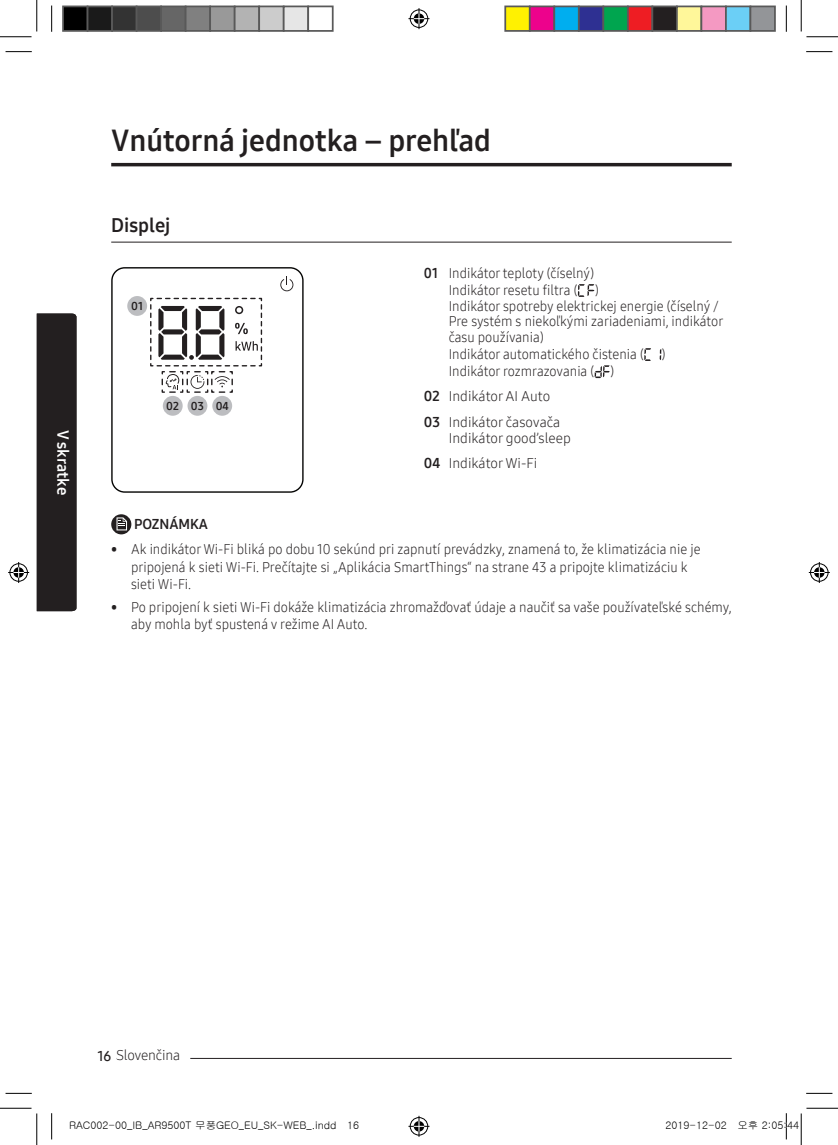
<style>
.page{position:relative;width:838px;height:1145px;background:#fff}
.page>*{position:absolute;margin:0;border:0;box-sizing:border-box;transform-origin:0 0}
.t1{font:29.75px "Samsung One 700";color:#231f20}
.t2{font:19.25px "Samsung One 700";color:#231f20}
.t3{font:15.75px "Samsung One 700";color:#fff}
.t4{font:14px/17.5px "Samsung One 300";color:#231f20;scale:.95 1}
.t5{font:14px/25.7px "Samsung One 300";color:#231f20}
.t6{font:14px "Samsung One 700";color:#231f20}
.t7{font:11.2px "Samsung One 700";color:#231f20}
.t8{font:10.5px "Gulim";color:#000}
.s1{font-family:"Samsung One 700"}
.s2{font-family:"Samsung One 600"}
</style>
<div class="page">
<hr style="left:111px;top:163px;width:620px;height:3px;background:#231f20">
<hr style="left:116px;top:1058px;width:615px;height:1px;background:#231f20">
<div style="left:116px;top:1053px;width:74px;height:7px;background:#fff"></div>
<div style="left:37px;top:314px;width:39px;height:297px;background:#231f20"></div>
<hr style="left:111px;top:242px;width:620px;height:1px;background:#231f20">
<div style="left:127px;top:296px;width:20px;height:20px;background:#bcbdc0;border-radius:50%"></div>
<div style="left:163px;top:396px;width:20px;height:20px;background:#bcbdc0;border-radius:50%"></div>
<div style="left:187px;top:396px;width:20px;height:20px;background:#bcbdc0;border-radius:50%"></div>
<div style="left:212px;top:396px;width:20px;height:20px;background:#bcbdc0;border-radius:50%"></div>
<svg style="left:150px;top:297px;width:113px;height:96px"></svg>
<svg style="left:280px;top:276px;width:13px;height:15px"></svg>
<div style="left:111px;top:267px;width:192px;height:226px;border:1px solid #050504;border-radius:13px"></div>
<svg style="left:577px;top:284px;width:18px;height:13px"></svg>
<svg style="left:644px;top:348px;width:17px;height:13px"></svg>
<svg style="left:594px;top:365px;width:16px;height:13px"></svg>
<svg style="left:111px;top:514px;width:20px;height:20px"></svg>
<svg style="left:116px;top:517px;width:11px;height:13px"></svg>
<svg style="left:6px;top:51px;width:26px;height:1px"></svg>
<svg style="left:806px;top:51px;width:26px;height:1px"></svg>
<svg style="left:6px;top:1093px;width:26px;height:1px"></svg>
<svg style="left:806px;top:1093px;width:26px;height:1px"></svg>
<svg style="left:51px;top:6px;width:1px;height:26px"></svg>
<svg style="left:51px;top:1113px;width:1px;height:26px"></svg>
<svg style="left:786px;top:6px;width:1px;height:26px"></svg>
<hr style="left:0;top:36px;width:32px;height:1px;background:#000">
<hr style="left:806px;top:36px;width:31px;height:1px;background:#000">
<hr style="left:0;top:1108px;width:32px;height:1px;background:#000">
<hr style="left:806px;top:1108px;width:31px;height:1px;background:#000">
<hr style="left:36px;top:0;width:1px;height:31px;background:#000">
<hr style="left:36px;top:1113px;width:1px;height:32px;background:#000">
<hr style="left:800px;top:0;width:1px;height:31px;background:#000">
<hr style="left:800px;top:1113px;width:1px;height:32px;background:#000">
<svg style="left:408px;top:8px;width:21px;height:21px"></svg>
<svg style="left:408px;top:1116px;width:21px;height:21px"></svg>
<svg style="left:8px;top:562px;width:21px;height:21px"></svg>
<svg style="left:808px;top:562px;width:21px;height:21px"></svg>
<div style="left:63px;top:6px;width:25px;height:25px;background:#000"></div>
<div style="left:62px;top:6px;width:26px;height:26px;border:2px solid #595959"></div>
<div style="left:88px;top:6px;width:24px;height:25px;background:#1a1a1a"></div>
<div style="left:87px;top:6px;width:26px;height:26px;border:2px solid #595959"></div>
<div style="left:112px;top:6px;width:25px;height:25px;background:#333"></div>
<div style="left:111px;top:6px;width:26px;height:26px;border:2px solid #595959"></div>
<div style="left:137px;top:6px;width:24px;height:25px;background:#4d4d4d"></div>
<div style="left:136px;top:6px;width:26px;height:26px;border:2px solid #595959"></div>
<div style="left:161px;top:6px;width:25px;height:25px;background:#666"></div>
<div style="left:160px;top:6px;width:26px;height:26px;border:2px solid #595959"></div>
<div style="left:186px;top:6px;width:24px;height:25px;background:#808080"></div>
<div style="left:185px;top:6px;width:26px;height:26px;border:2px solid #595959"></div>
<div style="left:210px;top:6px;width:25px;height:25px;background:#999"></div>
<div style="left:209px;top:6px;width:26px;height:26px;border:2px solid #595959"></div>
<div style="left:235px;top:6px;width:24px;height:25px;background:#b3b3b3"></div>
<div style="left:234px;top:6px;width:26px;height:26px;border:2px solid #595959"></div>
<div style="left:259px;top:6px;width:25px;height:25px;background:#ccc"></div>
<div style="left:258px;top:6px;width:26px;height:26px;border:2px solid #595959"></div>
<div style="left:284px;top:6px;width:24px;height:25px;background:#e6e6e6"></div>
<div style="left:283px;top:6px;width:26px;height:26px;border:2px solid #595959"></div>
<div style="left:307px;top:6px;width:26px;height:26px;border:2px solid #595959"></div>
<div style="left:505px;top:6px;width:24px;height:25px;background:#fff101"></div>
<div style="left:504px;top:6px;width:26px;height:26px;border:2px solid #595959"></div>
<div style="left:529px;top:6px;width:25px;height:25px;background:#ed028c"></div>
<div style="left:529px;top:6px;width:26px;height:26px;border:2px solid #595959"></div>
<div style="left:554px;top:6px;width:24px;height:25px;background:#00aeef"></div>
<div style="left:553px;top:6px;width:26px;height:26px;border:2px solid #595959"></div>
<div style="left:578px;top:6px;width:25px;height:25px;background:#2e3092"></div>
<div style="left:578px;top:6px;width:26px;height:26px;border:2px solid #595959"></div>
<div style="left:603px;top:6px;width:24px;height:25px;background:#00a54f"></div>
<div style="left:602px;top:6px;width:26px;height:26px;border:2px solid #595959"></div>
<div style="left:627px;top:6px;width:25px;height:25px;background:#ee1d23"></div>
<div style="left:627px;top:6px;width:26px;height:26px;border:2px solid #595959"></div>
<div style="left:652px;top:6px;width:24px;height:25px;background:#231f20"></div>
<div style="left:651px;top:6px;width:26px;height:26px;border:2px solid #595959"></div>
<div style="left:676px;top:6px;width:25px;height:25px;background:#fff79a"></div>
<div style="left:676px;top:6px;width:26px;height:26px;border:2px solid #595959"></div>
<div style="left:701px;top:6px;width:24px;height:25px;background:#f499c2"></div>
<div style="left:700px;top:6px;width:26px;height:26px;border:2px solid #595959"></div>
<div style="left:725px;top:6px;width:25px;height:25px;background:#6bcff6"></div>
<div style="left:725px;top:6px;width:26px;height:26px;border:2px solid #595959"></div>
<div style="left:750px;top:6px;width:24px;height:25px;background:#939598"></div>
<div style="left:749px;top:6px;width:26px;height:26px;border:2px solid #595959"></div>
<svg style="left:785px;top:1113px;width:2px;height:26px"></svg>
<h1 class="t1" style="left:111px;top:121px;width:381px">Vnútorná jednotka – prehľad</h1>
<p class="t3" style="left:73px;top:430px;width:67px;rotate:90deg">V skratke</p>
<h2 class="t2" style="left:111px;top:212px;width:61px">Displej</h2>
<p class="t7" style="left:131px;top:298px;width:13px">01</p>
<p class="t7" style="left:166px;top:398px;width:64px">02 03 04</p>
<p class="t4" style="left:448px;top:264px;width:160px;text-indent:-25px"><span class="s1">01</span> Indikátor teploty (číselný)<br>Indikátor resetu filtra ( )</p>
<p class="t4" style="left:448px;top:298px;width:290px;line-height:15.8px">Indikátor spotreby elektrickej energie (číselný /<br>Pre systém s niekoľkými zariadeniami, indikátor času používania)</p>
<p class="t4" style="left:448px;top:346px;width:229px;line-height:16.8px">Indikátor automatického čistenia ( )<br>Indikátor rozmrazovania ( )</p>
<p class="t5" style="left:424px;top:383px;width:138px"><span class="s1">02</span> Indikátor AI Auto<br><span class="s1">03</span> Indikátor časovača</p>
<p class="t5" style="left:424px;top:425px;width:148px;text-indent:25px">Indikátor good’sleep<br><span class="s1">04</span> Indikátor Wi-Fi</p>
<p class="t6" style="left:134px;top:515px;width:75px">POZNÁMKA</p>
<p class="t4" style="left:131px;top:541px;width:601px;text-indent:-20px">• Ak indikátor Wi-Fi bliká po dobu 10 sekúnd pri zapnutí prevádzky, znamená to, že klimatizácia nie je pripojená k sieti Wi-Fi. Prečítajte si „Aplikácia SmartThings“ na strane 43 a pripojte klimatizáciu k sieti Wi-Fi.</p>
<p class="t4" style="left:131px;top:598px;width:633px;text-indent:-20px">• Po pripojení k sieti Wi-Fi dokáže klimatizácia zhromažďovať údaje a naučiť sa vaše používateľské schémy, aby mohla byť spustená v režime AI Auto.</p>
<p class="t5" style="left:97px;top:1042px;width:84px"><span class="s2">16</span> Slovenčina</p>
<p class="t8" style="left:69px;top:1120px;width:291px">RAC002-00_IB_AR9500T 무풍GEO_EU_SK-WEB_.indd 16</p>
<p class="t8" style="left:665px;top:1120px;width:135px">2019-12-02 오후 2:05:44</p>
</div>
